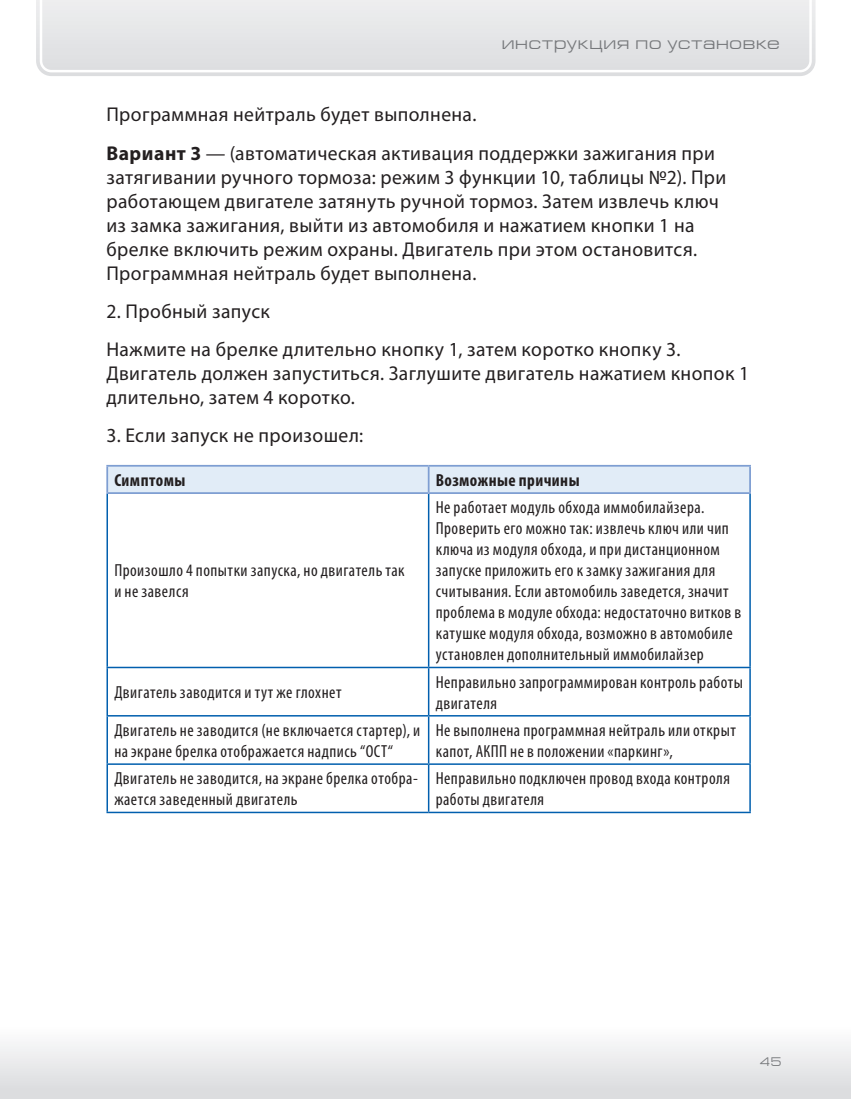
<style>
.page{position:relative;width:851px;height:1099px;background:#fff}
.page>*{position:absolute;margin:0;border:0;box-sizing:border-box;transform-origin:0 0}
.t1{font:20px/24px "Myriad Pro";letter-spacing:.02em;color:#231f20}
.t2{font:condensed 17.5px/21px "Myriad Pro";letter-spacing:.03em;color:#231f20}
.t3{font:700 condensed 17.5px "Myriad Pro";letter-spacing:.025em;color:#231f20}
.t4{font:17.5px "Europe Ext";letter-spacing:.04em;color:#76787b}
.t5{font:12.5px "Europe Ext";color:#76787b}
.s1{font-weight:700}
</style>
<div class="page">
<svg style="left:36px;top:0;width:779px;height:76px;background:#dedfe1"></svg>
<svg style="left:38px;top:0;width:774px;height:74px;background:#e5e6e8"></svg>
<div style="left:0;top:1020px;width:850px;height:78px;background:linear-gradient(to bottom,#fff,#d9dadc)"></div>
<svg style="left:108px;top:494px;width:641px;height:317px"></svg>
<hr style="left:106px;top:465px;width:322px;height:1px;background:#7e9ed2">
<hr style="left:106px;top:466px;width:2px;height:26px;background:#7e9ed2">
<hr style="left:428px;top:465px;width:322px;height:1px;background:#7e9ed2">
<div style="left:107px;top:466px;width:643px;height:26px;background:#e1ecf7"></div>
<hr style="left:106px;top:492px;width:322px;height:2px;background:#7e9ed2">
<hr style="left:106px;top:494px;width:2px;height:172px;background:#015fae">
<hr style="left:428px;top:492px;width:322px;height:2px;background:#7e9ed2">
<hr style="left:428px;top:494px;width:1px;height:172px;background:#015fae">
<hr style="left:749px;top:494px;width:1px;height:172px;background:#015fae">
<hr style="left:106px;top:666px;width:322px;height:2px;background:#015fae">
<hr style="left:106px;top:668px;width:2px;height:47px;background:#015fae">
<hr style="left:428px;top:666px;width:322px;height:2px;background:#015fae">
<hr style="left:428px;top:668px;width:1px;height:47px;background:#015fae">
<hr style="left:749px;top:668px;width:1px;height:47px;background:#015fae">
<hr style="left:106px;top:715px;width:322px;height:1px;background:#015fae">
<hr style="left:106px;top:716px;width:2px;height:47px;background:#015fae">
<hr style="left:428px;top:715px;width:322px;height:1px;background:#015fae">
<hr style="left:428px;top:716px;width:1px;height:47px;background:#015fae">
<hr style="left:749px;top:716px;width:1px;height:47px;background:#015fae">
<hr style="left:106px;top:763px;width:322px;height:1px;background:#015fae">
<hr style="left:106px;top:764px;width:2px;height:47px;background:#015fae">
<hr style="left:106px;top:811px;width:322px;height:2px;background:#015fae">
<hr style="left:428px;top:763px;width:322px;height:1px;background:#015fae">
<hr style="left:428px;top:764px;width:1px;height:47px;background:#015fae">
<hr style="left:749px;top:764px;width:1px;height:47px;background:#015fae">
<hr style="left:428px;top:811px;width:322px;height:2px;background:#015fae">
<p class="t4" style="left:501px;top:33px;width:279px">инструкция по установке</p>
<p class="t1" style="left:106px;top:95px;width:610px;line-height:38.2px">Программная нейтраль будет выполнена.<br><span class="s1">Вариант 3</span> — (автоматическая активация поддержки зажигания при</p>
<p class="t1" style="left:106px;top:164px;width:621px">затягивании ручного тормоза: режим 3 функции 10, таблицы №2). При работающем двигателе затянуть ручной тормоз. Затем извлечь ключ из замка зажигания, выйти из автомобиля и нажатием кнопки 1 на брелке включить режим охраны. Двигатель при этом остановится.<br>Программная нейтраль будет выполнена.</p>
<p class="t1" style="left:106px;top:292px;width:575px;line-height:38.2px">2. Пробный запуск<br>Нажмите на брелке длительно кнопку 1, затем коротко кнопку 3.</p>
<p class="t1" style="left:106px;top:361px;width:644px">Двигатель должен запуститься. Заглушите двигатель нажатием кнопок 1 длительно, затем 4 коротко.</p>
<p class="t1" style="left:106px;top:423px;width:258px">3. Если запуск не произошел:</p>
<p class="t3" style="left:114px;top:469px;width:73px">Симптомы</p>
<p class="t3" style="left:435px;top:469px;width:145px">Возможные причины</p>
<p class="t2" style="left:114px;top:560px;width:292px">Произошло 4 попытки запуска, но двигатель так и не завелся</p>
<p class="t2" style="left:435px;top:497px;width:307px">Не работает модуль обхода иммобилайзера.<br>Проверить его можно так: извлечь ключ или чип ключа из модуля обхода, и при дистанционном запуске приложить его к замку зажигания для считывания. Если автомобиль заведется, значит проблема в модуле обхода: недостаточно витков в катушке модуля обхода, возможно в автомобиле установлен дополнительный иммобилайзер</p>
<p class="t2" style="left:114px;top:681px;width:229px">Двигатель заводится и тут же глохнет</p>
<p class="t2" style="left:435px;top:671px;width:309px">Неправильно запрограммирован контроль работы двигателя</p>
<p class="t2" style="left:114px;top:719px;width:307px">Двигатель не заводится (не включается стартер), и на экране брелка отображается надпись “ОСТ“</p>
<p class="t2" style="left:435px;top:719px;width:301px">Не выполнена программная нейтраль или открыт капот, АКПП не в положении «паркинг»,</p>
<p class="t2" style="left:114px;top:767px;width:305px">Двигатель не заводится, на экране брелка отобра&shy;жается заведенный двигатель</p>
<p class="t2" style="left:435px;top:767px;width:296px">Неправильно подключен провод входа контроля работы двигателя</p>
<p class="t5" style="left:759px;top:1054px;width:23px">45</p>
</div>
